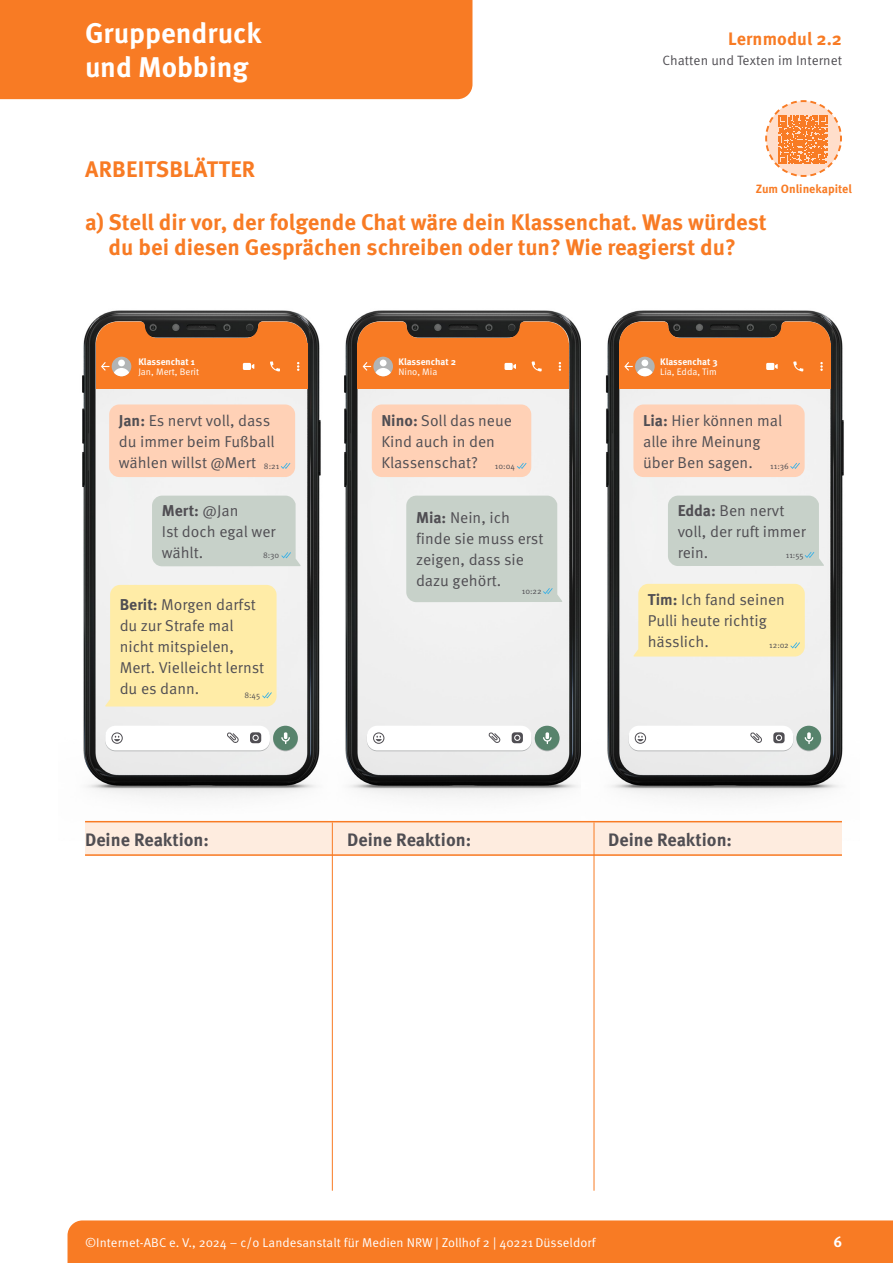
<style>
.page{position:relative;width:893px;height:1263px;background:#fff}
.page>*{position:absolute;margin:0;border:0;box-sizing:border-box;transform-origin:0 0}
.t1{font:700 28.5px/34.2px "Meta Pro";color:#fff}
.t2{font:700 22.5px/25.5px "Meta Pro";color:#f87b24;text-align:center}
.t3{font:700 18px "Meta Pro";color:#504e53}
.t4{font:700 18px "Meta Pro";letter-spacing:.005em;color:#f87b24}
.t5{font:15.75px/21px "Meta Pro Norm";color:#504e53}
.t6{font:700 15.75px "Meta Pro";color:#504e53}
.t7{font:700 15px "Meta Pro";color:#fff}
.t8{font:13.5px "Meta Pro Norm";letter-spacing:.005em;color:#504e53}
.t9{font:12.75px "Meta Pro Norm";letter-spacing:.005em;color:#fff}
.t10{font:700 12px "Meta Pro";color:#f87b24}
.t11{font:700 9.45px "Meta Pro";color:#fff}
.t12{font:9.45px "Meta Pro Norm";color:#fff}
.t13{font:8.25px "Meta Pro Norm";color:#504e53}
.s1{font-family:"Meta Pro";font-weight:700}
.s2{font-family:"Meta Pro Norm";font-weight:400}
</style>
<div class="page">
<img style="left:336px;top:310px;width:246px;height:511px">
<img style="left:82px;top:310px;width:254px;height:511px">
<img style="left:582px;top:310px;width:262px;height:511px">
<div style="left:85px;top:822px;width:757px;height:34px;background:#feecdf"></div>
<div style="left:0;top:0;width:472px;height:99px;background:#f87b24"></div>
<div style="left:68px;top:1220px;width:825px;height:43px;background:#f87b24"></div>
<div style="left:96px;top:343px;width:211px;height:45px;background:#f87b24"></div>
<svg style="left:105px;top:727px;width:165px;height:24px"></svg>
<svg style="left:273px;top:727px;width:25px;height:24px"></svg>
<div style="left:105px;top:726px;width:165px;height:24px;background:#fff;border-radius:10px"></div>
<div style="left:273px;top:726px;width:25px;height:24px;background:#57836c;border-radius:50%"></div>
<svg style="left:227px;top:732px;width:12px;height:11px"></svg>
<svg style="left:281px;top:732px;width:9px;height:12px"></svg>
<svg style="left:111px;top:732px;width:12px;height:12px"></svg>
<svg style="left:250px;top:732px;width:11px;height:11px"></svg>
<svg style="left:243px;top:361px;width:56px;height:10px"></svg>
<svg style="left:101px;top:362px;width:8px;height:9px"></svg>
<div style="left:112px;top:357px;width:19px;height:19px;background:#b2b4b5;border-radius:50%"></div>
<div style="left:118px;top:360px;width:7px;height:6px;background:#fff;border-radius:50%"></div>
<div style="left:114px;top:368px;width:15px;height:8px;background:#fff;border-radius:50%"></div>
<svg style="left:96px;top:321px;width:211px;height:22px"></svg>
<div style="left:109px;top:404px;width:186px;height:73px;background:#ffd1b6;border-radius:10px"></div>
<svg style="left:281px;top:463px;width:9px;height:6px"></svg>
<div style="left:152px;top:496px;width:149px;height:70px;background:#c7d1c9"></div>
<div style="left:105px;top:585px;width:172px;height:121px;background:#ffeca7"></div>
<div style="left:358px;top:343px;width:211px;height:45px;background:#f87b24"></div>
<svg style="left:367px;top:727px;width:165px;height:24px"></svg>
<svg style="left:535px;top:727px;width:24px;height:24px"></svg>
<div style="left:367px;top:726px;width:165px;height:24px;background:#fff;border-radius:10px"></div>
<div style="left:535px;top:726px;width:24px;height:24px;background:#57836c;border-radius:50%"></div>
<svg style="left:488px;top:732px;width:12px;height:11px"></svg>
<svg style="left:543px;top:732px;width:9px;height:12px"></svg>
<svg style="left:373px;top:732px;width:11px;height:12px"></svg>
<svg style="left:512px;top:732px;width:11px;height:11px"></svg>
<svg style="left:504px;top:361px;width:57px;height:10px"></svg>
<svg style="left:363px;top:362px;width:8px;height:9px"></svg>
<div style="left:373px;top:357px;width:20px;height:19px;background:#b2b4b5;border-radius:50%"></div>
<div style="left:380px;top:360px;width:7px;height:6px;background:#fff;border-radius:50%"></div>
<div style="left:375px;top:368px;width:16px;height:8px;background:#fff;border-radius:50%"></div>
<svg style="left:358px;top:321px;width:211px;height:22px"></svg>
<div style="left:372px;top:404px;width:159px;height:73px;background:#ffd1b6;border-radius:10px"></div>
<svg style="left:517px;top:463px;width:10px;height:6px"></svg>
<div style="left:406px;top:496px;width:156px;height:106px;background:#c7d1c9"></div>
<div style="left:619px;top:343px;width:211px;height:45px;background:#f87b24"></div>
<svg style="left:628px;top:727px;width:165px;height:24px"></svg>
<svg style="left:796px;top:727px;width:25px;height:24px"></svg>
<div style="left:628px;top:726px;width:165px;height:24px;background:#fff;border-radius:10px"></div>
<div style="left:796px;top:726px;width:25px;height:24px;background:#57836c;border-radius:50%"></div>
<svg style="left:750px;top:732px;width:12px;height:11px"></svg>
<svg style="left:805px;top:732px;width:8px;height:12px"></svg>
<svg style="left:635px;top:732px;width:11px;height:12px"></svg>
<svg style="left:773px;top:732px;width:12px;height:11px"></svg>
<svg style="left:766px;top:361px;width:57px;height:10px"></svg>
<svg style="left:624px;top:362px;width:9px;height:9px"></svg>
<svg style="left:635px;top:357px;width:20px;height:19px"></svg>
<div style="left:641px;top:360px;width:7px;height:6px;background:#fff;border-radius:50%"></div>
<div style="left:637px;top:368px;width:15px;height:8px;background:#fff;border-radius:50%"></div>
<svg style="left:619px;top:321px;width:211px;height:22px"></svg>
<div style="left:633px;top:404px;width:172px;height:73px;background:#ffd1b6;border-radius:10px"></div>
<svg style="left:790px;top:463px;width:10px;height:6px"></svg>
<div style="left:668px;top:496px;width:156px;height:70px;background:#c7d1c9"></div>
<div style="left:633px;top:584px;width:172px;height:72px;background:#ffeca7"></div>
<hr style="left:85px;top:854px;width:757px;height:2px;background:#f87b24">
<hr style="left:85px;top:821px;width:757px;height:1px;background:#f87b24">
<svg style="left:765px;top:100px;width:77px;height:77px"></svg>
<hr style="left:332px;top:822px;width:1px;height:369px;background:#f87b24">
<hr style="left:594px;top:822px;width:1px;height:369px;background:#f87b24">
<h1 class="t1" style="left:85px;top:14px;width:178px">Gruppendruck und Mobbing</h1>
<h2 class="t2" style="left:85px;top:155px;width:172px">ARBEITSBLÄTTER</h2>
<p class="t4" style="left:728px;top:24px;width:115px">Lernmodul 2.2</p>
<p class="t8" style="left:662px;top:50px;width:181px">Chatten und Texten im Internet</p>
<p class="t10" style="left:756px;top:180px;width:98px">Zum Onlinekapitel</p>
<h2 class="t2" style="left:85px;top:208px;width:683px">a) Stell dir vor, der folgende Chat wäre dein Klassenchat. Was würdest du bei diesen Gesprächen schreiben oder tun? Wie reagierst du?</h2>
<p class="t11" style="left:138px;top:354px;width:58px">Klassenchat 1</p>
<p class="t12" style="left:138px;top:365px;width:62px">Jan, Mert, Berit</p>
<p class="t11" style="left:398px;top:354px;width:59px">Klassenchat 2</p>
<p class="t12" style="left:398px;top:365px;width:41px">Nino, Mia</p>
<p class="t11" style="left:660px;top:354px;width:59px">Klassenchat 3</p>
<p class="t12" style="left:660px;top:365px;width:58px">Lia, Edda, Tim</p>
<p class="t5" style="left:119px;top:409px;width:157px"><span class="s1">Jan:</span> Es nervt voll, dass du immer beim Fußball wählen willst @Mert</p>
<p class="t13" style="left:264px;top:460px;width:17px">8:21</p>
<p class="t6" style="left:162px;top:498px;width:78px">Mert: <span class="s2">@Jan</span></p>
<p class="t5" style="left:162px;top:520px;width:115px">Ist doch egal wer wählt.</p>
<p class="t13" style="left:263px;top:549px;width:18px">8:30</p>
<p class="t5" style="left:120px;top:593px;width:146px"><span class="s1">Berit:</span> Morgen darfst du zur Strafe mal nicht mitspielen,<br>Mert. Vielleicht lernst du es dann.</p>
<p class="t13" style="left:244px;top:689px;width:17px">8:45</p>
<p class="t5" style="left:381px;top:409px;width:132px"><span class="s1">Nino:</span> Soll das neue<br>Kind auch in den<br>Klassenschat?</p>
<p class="t13" style="left:495px;top:460px;width:22px">10:04</p>
<p class="t5" style="left:416px;top:506px;width:129px"><span class="s1">Mia:</span> Nein, ich finde sie muss erst zeigen, dass sie dazu gehört.</p>
<p class="t13" style="left:522px;top:585px;width:21px">10:22</p>
<p class="t5" style="left:643px;top:409px;width:141px"><span class="s1">Lia:</span> Hier können mal alle ihre Meinung über Ben sagen.</p>
<p class="t5" style="left:678px;top:499px;width:130px"><span class="s1">Edda:</span> Ben nervt voll, der ruft immer rein.</p>
<p class="t13" style="left:770px;top:460px;width:20px">11:36</p>
<p class="t13" style="left:786px;top:549px;width:19px">11:55</p>
<p class="t5" style="left:648px;top:588px;width:139px"><span class="s1">Tim:</span> Ich fand seinen<br>Pulli heute richtig hässlich.</p>
<p class="t13" style="left:769px;top:639px;width:21px">12:02</p>
<p class="t3" style="left:85px;top:825px;width:126px">Deine Reaktion:</p>
<p class="t3" style="left:347px;top:825px;width:126px">Deine Reaktion:</p>
<p class="t3" style="left:608px;top:825px;width:126px">Deine Reaktion:</p>
<p class="t9" style="left:85px;top:1232px;width:512px">©Internet-ABC e. V., 2024 – c/o Landesanstalt für Medien NRW | Zollhof 2 | 40221 Düsseldorf</p>
<p class="t7" style="left:833px;top:1230px;width:10px">6</p>
</div>
